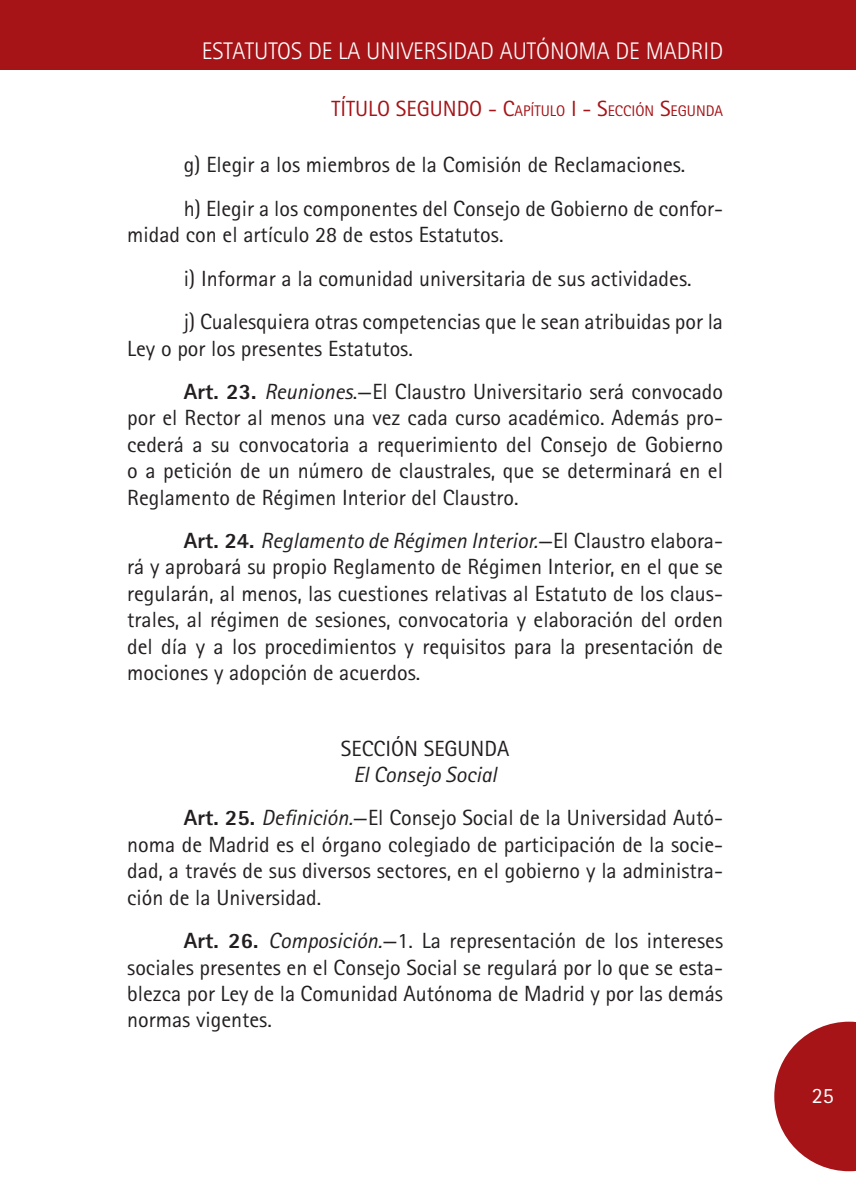
<style>
.page{position:relative;width:856px;height:1196px;background:#fff}
.page>*{position:absolute;margin:0;border:0;box-sizing:border-box;transform-origin:0 0}
.t1{font:300 24px "Rotis Sans Serif";color:#fff}
.Normal_Regular{font:22px/26.4px "Rotis Sans Serif";color:#231f20;text-align:justify}
.t2{font:22px "Rotis Sans Serif";color:#a61418}
.Títulos{font:italic 22px "Rotis Sans Serif";color:#231f20}
.Títulos-2{font:22px "Rotis Sans Serif";color:#231f20}
.t3{font:22px "Rotis Sans Serif";color:#fff}
.t4{font:15.4px "Rotis Sans Serif";color:#a61418}
.s1{font-size:15.4px}
.s2{font-size:22px}
.s3{font-weight:800}
.s4{font-style:italic}
</style>
<div class="page">
<svg style="left:774px;top:1021px;width:81px;height:150px"></svg>
<div style="left:0;top:0;width:855px;height:70px;background:#a61418"></div>
<p class="t1" style="left:202px;top:37px;width:522px">ESTATUTOS DE LA UNIVERSIDAD AUTÓNOMA DE MADRID</p>
<p class="t2" style="left:331px;top:96px;width:192px">TÍTULO SEGUNDO - C<span class="s1">APÍTULO</span></p>
<p class="t4" style="left:570px;top:102px;width:44px"><span class="s2">I - S</span>ECCI</p>
<p class="t4" style="left:635px;top:102px;width:45px">ÓN <span class="s2">S</span>EGUNDA</p>
<p class="Normal_Regular" style="left:184px;top:152px;width:502px">g) Elegir a los miembros de la Comisión de Reclamaciones.</p>
<p class="Normal_Regular" style="left:127px;top:195px;width:597px;text-indent:57px">h) Elegir a los componentes del Consejo de Gobierno de confor&shy;midad con el artículo 28 de estos Estatutos.</p>
<p class="Normal_Regular" style="left:184px;top:265px;width:509px">i) Informar a la comunidad universitaria de sus actividades.</p>
<p class="Normal_Regular" style="left:127px;top:308px;width:597px;text-indent:57px">j) Cualesquiera otras competencias que le sean atribuidas por la<br>Ley o por los presentes Estatutos.</p>
<p class="Normal_Regular" style="left:127px;top:378px;width:597px;text-indent:57px"><span class="s3">Art. 23.</span> <span class="s4">Reuniones</span>.—El Claustro Universitario será convocado por el Rector al menos una vez cada curso académico. Además pro&shy;cederá a su convocatoria a requerimiento del Consejo de Gobierno o a petición de un número de claustrales, que se determinará en el Reglamento de Régimen Interior del Claustro.</p>
<p class="Normal_Regular" style="left:127px;top:527px;width:597px;text-indent:57px"><span class="s3">Art. 24.</span> <span class="s4">Reglamento de Régimen Interior.</span>—El Claustro elabora&shy;rá y aprobará su propio Reglamento de Régimen Interior, en el que se regularán, al menos, las cuestiones relativas al Estatuto de los claus&shy;trales, al régimen de sesiones, convocatoria y elaboración del orden del día y a los procedimientos y requisitos para la presentación de mociones y adopción de acuerdos.</p>
<p class="Títulos-2" style="left:341px;top:735px;width:170px">SECCIÓN SEGUNDA</p>
<p class="Títulos" style="left:353px;top:761px;width:145px">El Consejo Social</p>
<p class="Normal_Regular" style="left:127px;top:804px;width:597px;text-indent:57px"><span class="s3">Art. 25.</span> <span class="s4">Definición.</span>—El Consejo Social de la Universidad Autó&shy;noma de Madrid es el órgano colegiado de participación de la socie&shy;dad, a través de sus diversos sectores, en el gobierno y la administra&shy;ción de la Universidad.</p>
<p class="Normal_Regular" style="left:127px;top:927px;width:597px;text-indent:57px"><span class="s3">Art. 26.</span> <span class="s4">Composición.</span>—1. La representación de los intereses sociales presentes en el Consejo Social se regulará por lo que se esta&shy;blezca por Ley de la Comunidad Autónoma de Madrid y por las demás normas vigentes.</p>
<p class="t3" style="left:811px;top:1082px;width:23px">25</p>
</div>
